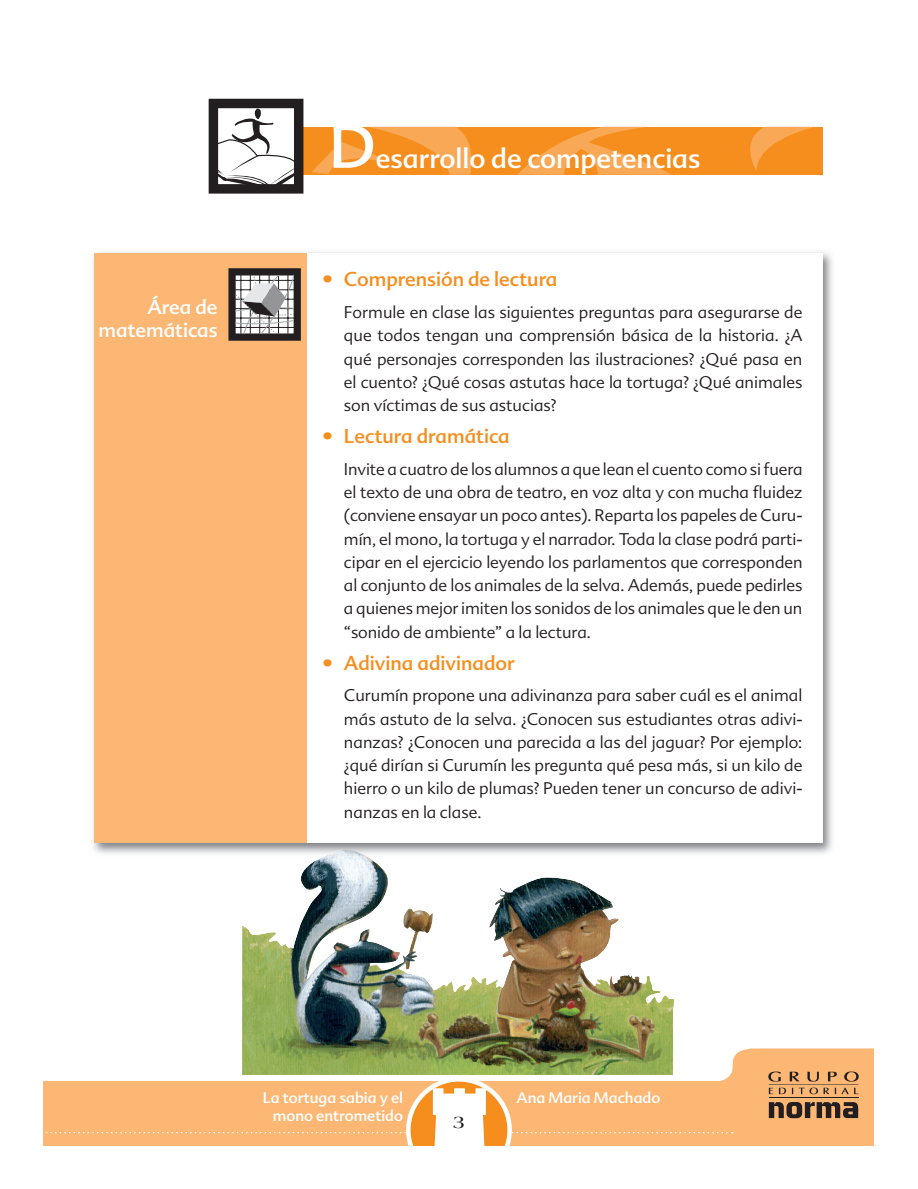
<style>
.page{position:relative;width:918px;height:1189px;background:#fff}
.page>*{position:absolute;margin:0;border:0;box-sizing:border-box;transform-origin:0 0}
.t1{font:60px "Advert";color:#fff}
.t2{font:27px "Advert";color:#fff}
.t3{font:19.5px "Advert";color:#f68e1e}
.t4{font:19.5px/23.4px "Advert";color:#fff;text-align:right}
.t5{font:700 18px "Americana Std";color:#231f20}
.t6{font:300 16.5px/23.2px "Advert";color:#231f20;text-align:justify}
.t7{font:15px/18px "Advert";color:#fff;text-align:right}
</style>
<div class="page">
<svg style="left:43px;top:1048px;width:831px;height:97px;fill:#fbb773"></svg>
<svg style="left:408px;top:1078px;width:102px;height:102px"></svg>
<svg style="left:43px;top:1087px;width:690px;height:58px;background:#fbba7a"></svg>
<div style="left:0;top:1145px;width:898px;height:43px;background:#fff"></div>
<hr style="left:769px;top:1083px;width:89px;height:1px;background:#231f20">
<hr style="left:769px;top:1096px;width:89px;height:1px;background:#231f20">
<svg style="left:769px;top:1101px;width:89px;height:16px"></svg>
<svg style="left:768px;top:1071px;width:91px;height:10px"></svg>
<svg style="left:769px;top:1087px;width:89px;height:6px"></svg>
<img style="left:242px;top:876px;width:431px;height:198px">
<img style="left:93px;top:252px;width:740px;height:602px">
<img style="left:324px;top:848px;width:43px;height:8px">
<div style="left:94px;top:253px;width:728px;height:589px;background:#fff"></div>
<div style="left:94px;top:253px;width:213px;height:589px;background:#fbb773"></div>
<svg style="left:311px;top:127px;width:512px;height:48px;background:#f6952d"></svg>
<svg style="left:209px;top:99px;width:94px;height:94px"></svg>
<svg style="left:228px;top:268px;width:73px;height:72px;background:#888686"></svg>
<p class="t4" style="left:99px;top:297px;width:120px">Área de matemáticas</p>
<h1 class="t1" style="left:329px;top:124px;width:48px">D</h1>
<h2 class="t2" style="left:376px;top:148px;width:326px">esarrollo de competencias</h2>
<p class="t3" style="left:323px;top:272px;width:236px">• Comprensión de lectura</p>
<p class="t6" style="left:344px;top:302px;width:460px">Formule en clase las siguientes preguntas para asegurarse de que todos tengan una comprensión básica de la historia. ¿A qué personajes corresponden las ilustraciones? ¿Qué pasa en el cuento? ¿Qué cosas astutas hace la tortuga? ¿Qué animales son víctimas de sus astucias?</p>
<p class="t3" style="left:323px;top:428px;width:188px">• Lectura dramática</p>
<p class="t6" style="left:344px;top:459px;width:460px">Invite a cuatro de los alumnos a que lean el cuento como si fuera el texto de una obra de teatro, en voz alta y con mucha fluidez (conviene ensayar un poco antes). Reparta los papeles de Curu&shy;mín, el mono, la tortuga y el narrador. Toda la clase podrá parti&shy;cipar en el ejercicio leyendo los parlamentos que corresponden al conjunto de los animales de la selva. Además, puede pedirles a quienes mejor imiten los sonidos de los animales que le den un “sonido de ambiente” a la lectura.</p>
<p class="t3" style="left:323px;top:655px;width:194px">• Adivina adivinador</p>
<p class="t6" style="left:344px;top:685px;width:460px">Curumín propone una adivinanza para saber cuál es el animal más astuto de la selva. ¿Conocen sus estudiantes otras adivi&shy;nanzas? ¿Conocen una parecida a las del jaguar? Por ejemplo: ¿qué dirían si Curumín les pregunta qué pesa más, si un kilo de hierro o un kilo de plumas? Pueden tener un concurso de adivi&shy;nanzas en la clase.</p>
<p class="t7" style="left:263px;top:1090px;width:142px">La tortuga sabia y el mono entrometido</p>
<p class="t7" style="left:516px;top:1090px;width:145px">Ana Maria Machado</p>
<p class="t5" style="left:453px;top:1114px;width:13px">3</p>
</div>
